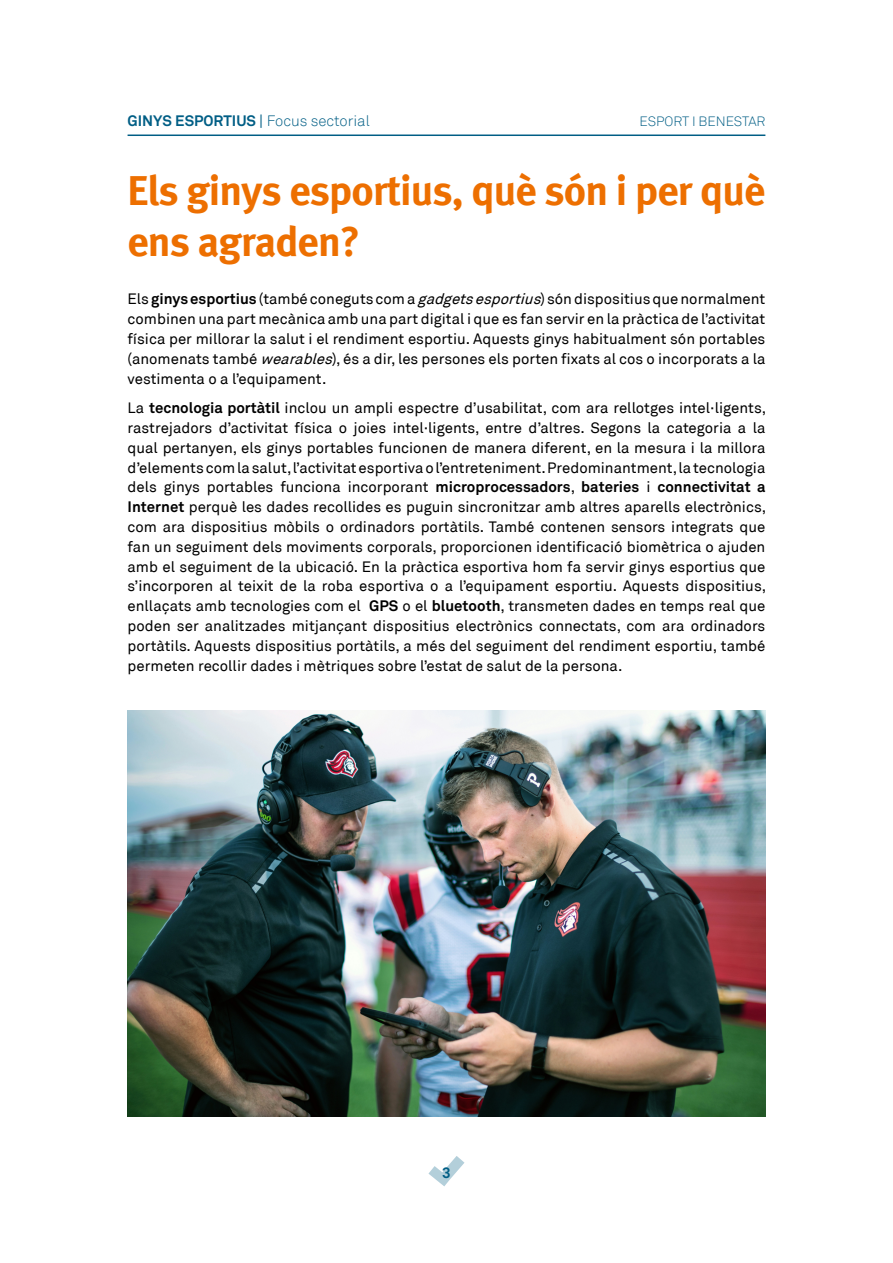
<style>
.page{position:relative;width:893px;height:1263px;background:#fff}
.page>*{position:absolute;margin:0;border:0;box-sizing:border-box;transform-origin:0 0}
.t1{font:700 42px/50.4px "Meta";letter-spacing:-.02em;color:#ed6f00}
.t2{font:15px/19.8px "Akkurat";color:#000;text-align:justify}
.t3{font:700 15px "Akkurat";color:#005e85}
.t4{font:300 13.5px "Akkurat";color:#005e85}
.s1{font-weight:400}
.s2{font-weight:300}
.s3{font-weight:700}
.s4{font-style:italic}
</style>
<div class="page">
<hr style="left:128px;top:134px;width:637px;height:2px;background:#005e85">
<svg style="left:428px;top:1156px;width:36px;height:30px"></svg>
<img style="left:128px;top:710px;width:637px;height:406px">
<p class="t3" style="left:128px;top:111px;width:244px">GINYS ESPORTIUS <span class="s1">|</span> <span class="s2">Focus sectorial</span></p>
<p class="t4" style="left:640px;top:113px;width:127px">ESPORT I BENESTAR</p>
<h1 class="t1" style="left:128px;top:165px;width:639px">Els ginys esportius, què són i per què ens agraden?</h1>
<p class="t2" style="left:128px;top:289px;width:639px">Els <span class="s3">ginys esportius</span> (també coneguts com a <span class="s4">gadgetsesportius</span>) són dispositius que normalment combinen una part mecànica amb una part digital i que es fan servir en la pràctica de l’activitat física per millorar la salut i el rendiment esportiu. Aquests ginys habitualment són portables (anomenats també <span class="s4">wearables</span>), és a dir, les persones els porten fixats al cos o incorporats a la vestimenta o a l’equipament.</p>
<p class="t2" style="left:128px;top:398px;width:640px">La <span class="s3">tecnologia portàtil</span> inclou un ampli espectre d’usabilitat, com ara rellotges intel·ligents, rastrejadors d’activitat física o joies intel·ligents, entre d’altres. Segons la categoria a la qual pertanyen, els ginys portables funcionen de manera diferent, en la mesura i la millora d’elements com la salut, l’activitat esportiva o l’entreteniment. Predominantment, la tecnologia dels ginys portables funciona incorporant <span class="s3">microprocessadors</span>, <span class="s3">bateries</span> i <span class="s3">connectivitat a Internet</span> perquè les dades recollides es puguin sincronitzar amb altres aparells electrònics, com ara dispositius mòbils o ordinadors portàtils. També contenen sensors integrats que fan un seguiment dels moviments corporals, proporcionen identificació biomètrica o ajuden amb el seguiment de la ubicació. En la pràctica esportiva hom fa servir ginys esportius que s’incorporen al teixit de la roba esportiva o a l’equipament esportiu. Aquests dispositius, enllaçats amb tecnologies com el <span class="s3">GPS</span> o el <span class="s3">bluetooth</span>, transmeten dades en temps real que poden ser analitzades mitjançant dispositius electrònics connectats, com ara ordinadors portàtils. Aquests dispositius portàtils, a més del seguiment del rendiment esportiu, també permeten recollir dades i mètriques sobre l’estat de salut de la persona.</p>
<p class="t3" style="left:442px;top:1163px;width:10px">3</p>
</div>
